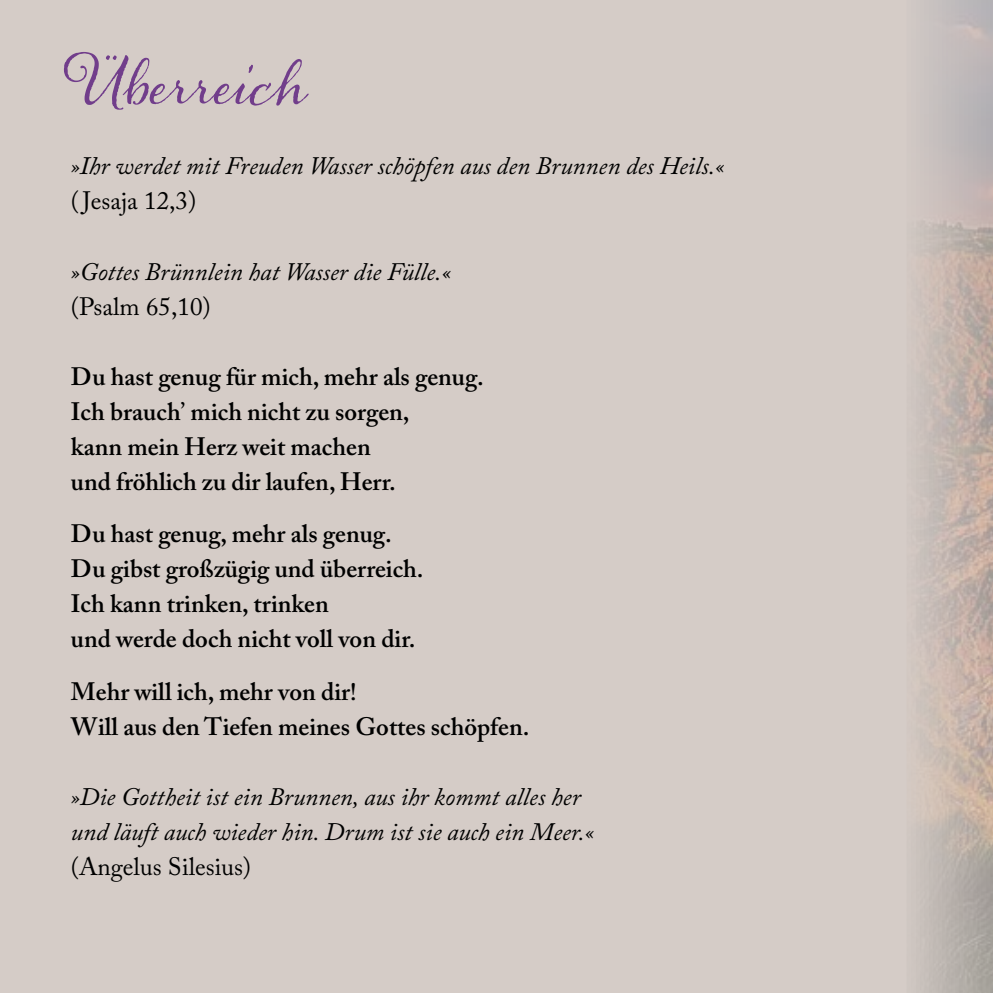
<style>
.page{position:relative;width:993px;height:993px;background:#fff}
.page>*{position:absolute;margin:0;border:0;box-sizing:border-box;transform-origin:0 0}
.t1{font:62.5px "Alana PRO";color:#713d8b}
.t2{font:600 25px/35px "Adobe Caslon Pro";color:#000}
.t3{font:italic 25px/35px "Adobe Caslon Pro";color:#000}
.t4{font:25px "Adobe Caslon Pro";color:#000}
.s1{font-weight:400}
</style>
<div class="page">
<div style="left:0;top:0;width:992px;height:992px;background:#d5ccc7"></div>
<img style="left:916px;top:0;width:76px;height:992px">
<h1 class="t1" style="left:71px;top:57px;width:239px">Überreich</h1>
<p class="t3" style="left:71px;top:148px;width:654px">»Ihr werdet mit Freuden Wasser schöpfen aus den Brunnen des Heils.«</p>
<p class="t4" style="left:71px;top:186px;width:127px">( Jesaja 12,3)</p>
<p class="t3" style="left:71px;top:253px;width:381px">»Gottes Brünnlein hat Wasser die Fülle.«</p>
<p class="t4" style="left:71px;top:291px;width:141px">(Psalm 65,10)</p>
<p class="t2" style="left:71px;top:358px;width:414px">Du hast genug für mich, mehr als genug.<br>Ich brauch<span class="s1">’</span> mich nicht zu sorgen,<br>kann mein Herz weit machen<br>und fröhlich zu dir laufen, Herr.</p>
<p class="t2" style="left:71px;top:516px;width:354px">Du hast genug, mehr als genug.<br>Du gibst großzügig und überreich.<br>Ich kann trinken, trinken<br>und werde doch nicht voll von dir.</p>
<p class="t2" style="left:71px;top:673px;width:460px">Mehr will ich, mehr von dir!<br>Will aus den Tiefen meines Gottes schöpfen.</p>
<p class="t3" style="left:71px;top:778px;width:524px">»Die Gottheit ist ein Brunnen, aus ihr kommt alles her und läuft auch wieder hin. Drum ist sie auch ein Meer.«</p>
<p class="t4" style="left:71px;top:851px;width:182px">(Angelus Silesius)</p>
</div>
